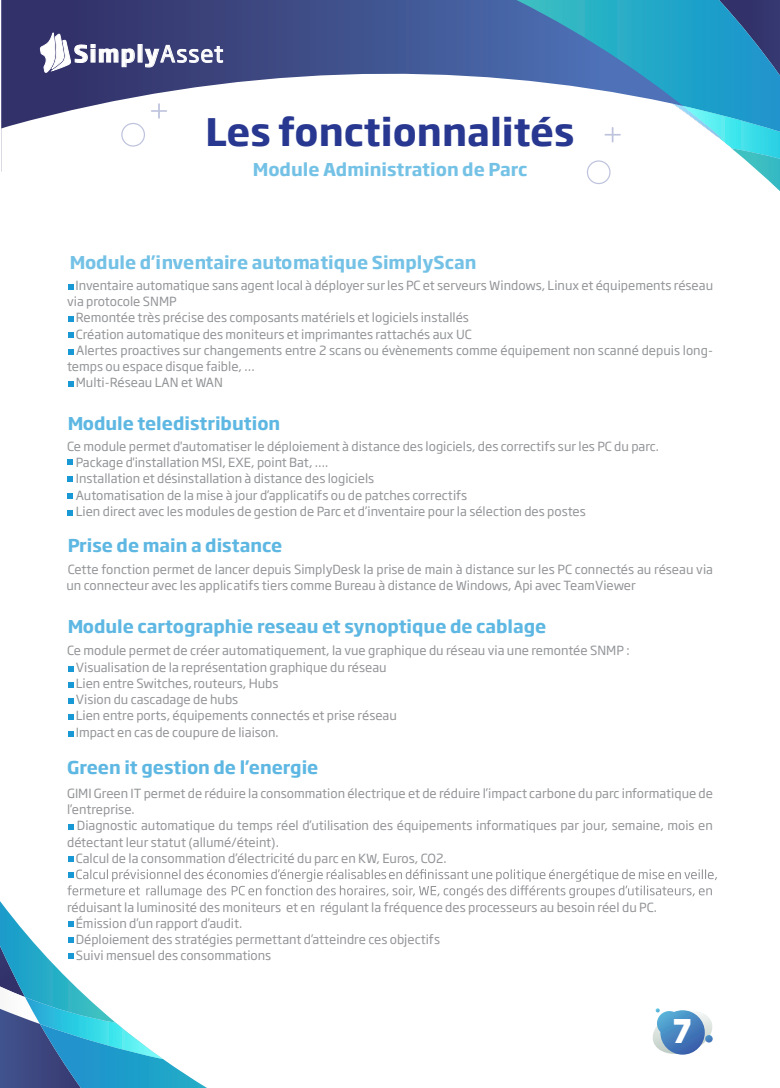
<style>
.page{position:relative;width:780px;height:1088px;background:#fff}
.page>*{position:absolute;margin:0;border:0;box-sizing:border-box;transform-origin:0 0}
.t1{font:700 37.5px "Soho Gothic Pro";color:#283890}
.t2{font:36px "Hestia Flame";color:#fff}
.t3{font:700 22.62px "Soho Gothic Pro";letter-spacing:.05em;color:#fff}
.t4{font:700 17.5px "Soho Gothic Pro";color:#1899d6}
.t5{font:12.5px/16.2px "Soho Gothic Pro";color:#939598}
.s1{font-weight:400}
</style>
<div class="page">
<svg style="left:768px;top:180px;width:12px;height:11px"></svg>
<svg style="left:722px;top:0;width:58px;height:104px;background:#2771a6"></svg>
<svg style="left:1px;top:0;width:721px;height:57px;background:#386397"></svg>
<svg style="left:1px;top:57px;width:730px;height:261px"></svg>
<svg style="left:672px;top:104px;width:108px;height:76px"></svg>
<div style="left:586px;top:160px;width:24px;height:24px;border:1px solid #283890;border-radius:50%"></div>
<svg style="left:604px;top:127px;width:16px;height:15px"></svg>
<div style="left:121px;top:123px;width:24px;height:24px;border:1px solid #283890;border-radius:50%"></div>
<svg style="left:151px;top:103px;width:16px;height:16px"></svg>
<svg style="left:145px;top:45px;width:78px;height:22px;background:#676b96"></svg>
<svg style="left:40px;top:32px;width:95px;height:41px"></svg>
<svg style="left:68px;top:666px;width:5px;height:5px"></svg>
<svg style="left:68px;top:682px;width:5px;height:5px"></svg>
<svg style="left:68px;top:699px;width:5px;height:5px"></svg>
<svg style="left:68px;top:715px;width:5px;height:5px"></svg>
<svg style="left:68px;top:731px;width:5px;height:5px"></svg>
<svg style="left:68px;top:460px;width:5px;height:5px"></svg>
<svg style="left:68px;top:477px;width:5px;height:5px"></svg>
<svg style="left:68px;top:493px;width:5px;height:5px"></svg>
<svg style="left:68px;top:511px;width:5px;height:5px"></svg>
<svg style="left:68px;top:856px;width:5px;height:5px"></svg>
<svg style="left:0;top:869px;width:717px;height:219px"></svg>
<svg style="left:68px;top:824px;width:5px;height:5px"></svg>
<svg style="left:68px;top:285px;width:5px;height:5px"></svg>
<svg style="left:68px;top:316px;width:5px;height:5px"></svg>
<svg style="left:68px;top:332px;width:5px;height:5px"></svg>
<svg style="left:68px;top:350px;width:5px;height:5px"></svg>
<svg style="left:68px;top:381px;width:5px;height:5px"></svg>
<h3 class="t3" style="left:74px;top:36px;width:151px">Simply<span class="s1">Asset</span></h3>
<h1 class="t1" style="left:205px;top:102px;width:370px">Les fonctionnalités</h1>
<h3 class="t4" style="left:253px;top:156px;width:276px">Module Administration de Parc</h3>
<h3 class="t4" style="left:69px;top:248px;width:409px">Module d’inventaire automatique SimplyScan</h3>
<p class="t5" style="left:76px;top:276px;width:639px">Inventaire automatique sans agent local à déployer sur les PC et serveurs Windows, Linux et équipements réseau</p>
<p class="t5" style="left:67px;top:293px;width:111px">via protocole SNMP</p>
<p class="t5" style="left:76px;top:309px;width:395px">Remontée très précise des composants matériels et logiciels installés</p>
<p class="t5" style="left:76px;top:325px;width:397px">Création automatique des moniteurs et imprimantes rattachés aux UC</p>
<p class="t5" style="left:76px;top:341px;width:638px">Alertes proactives sur changements entre 2 scans ou évènements comme équipement non scanné depuis long-</p>
<p class="t5" style="left:67px;top:358px;width:189px">temps ou espace disque faible, …</p>
<p class="t5" style="left:76px;top:374px;width:149px">Multi-Réseau LAN et WAN</p>
<h3 class="t4" style="left:67px;top:409px;width:215px">Module teledistribution</h3>
<p class="t5" style="left:76px;top:437px;width:584px;text-indent:-9px">Ce module permet d'automatiser le déploiement à distance des logiciels, des correctifs sur les PC du parc.<br>Package d'installation MSI, EXE, point Bat, ….<br>Installation et désinstallation à distance des logiciels<br>Automatisation de la mise à jour d’applicatifs ou de patches correctifs<br>Lien direct avec les modules de gestion de Parc et d’inventaire pour la sélection des postes</p>
<h3 class="t4" style="left:67px;top:532px;width:217px">Prise de main a distance</h3>
<p class="t5" style="left:66px;top:560px;width:648px">Cette fonction permet de lancer depuis SimplyDesk la prise de main à distance sur les PC connectés au réseau via un connecteur avec les applicatifs tiers comme Bureau à distance de Windows, Api avec TeamViewer</p>
<h3 class="t4" style="left:67px;top:612px;width:481px">Module cartographie reseau et synoptique de cablage</h3>
<p class="t5" style="left:76px;top:642px;width:555px;text-indent:-9px">Ce module permet de créer automatiquement, la vue graphique du réseau via une remontée SNMP :<br>Visualisation de la représentation graphique du réseau<br>Lien entre Switches, routeurs, Hubs<br>Vision du cascadage de hubs<br>Lien entre ports, équipements connectés et prise réseau<br>Impact en cas de coupure de liaison.</p>
<h3 class="t4" style="left:67px;top:754px;width:253px">Green it gestion de l’energie</h3>
<p class="t5" style="left:67px;top:784px;width:647px">GIMI Green IT permet de réduire la consommation électrique et de réduire l’impact carbone du parc informatique de l’entreprise.</p>
<p class="t5" style="left:77px;top:817px;width:637px">Diagnostic automatique du temps réel d’utilisation des équipements informatiques par jour, semaine, mois en</p>
<p class="t5" style="left:67px;top:833px;width:213px">détectant leur statut (allumé/éteint).</p>
<p class="t5" style="left:76px;top:849px;width:372px">Calcul de la consommation d’électricité du parc en KW, Euros, CO2.</p>
<p class="t5" style="left:76px;top:898px;width:582px;text-indent:-9px">réduisant la luminosité des moniteurs et en régulant la fréquence des processeurs au besoin réel du PC.<br>Émission d’un rapport d’audit.<br>Déploiement des stratégies permettant d’atteindre ces objectifs<br>Suivi mensuel des consommations</p>
<h2 class="t2" style="left:673px;top:1008px;width:21px">7</h2>
</div>
